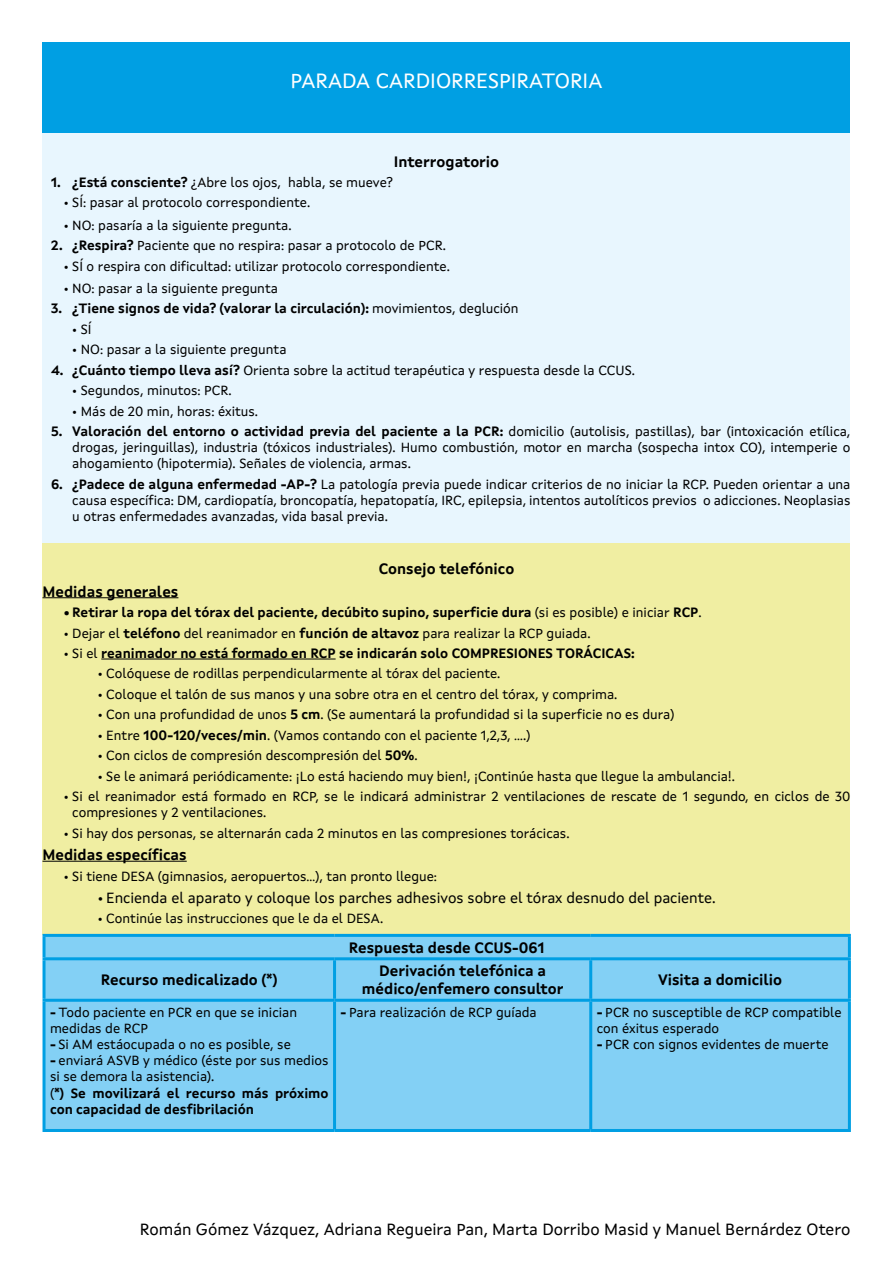
<style>
.page{position:relative;width:893px;height:1263px;background:#fff}
.page>*{position:absolute;margin:0;border:0;box-sizing:border-box;transform-origin:0 0}
.t1{font:21px "Xunta Sans";color:#fff}
.t2{font:16.5px "Xunta Sans";color:#000}
.t3{font:700 15px/18px "Xunta Sans";color:#000;text-align:center}
.t4{font:15px "Xunta Sans";color:#000}
.t5{font:13.5px/16.2px "Xunta Sans";color:#000}
.t6{font:700 13.5px/16.2px "Xunta Sans";color:#000}
.s1{font-weight:700}
.s2{font-weight:400}
</style>
<div class="page">
<div style="left:43px;top:43px;width:807px;height:90px;background:#009fe3"></div>
<div style="left:43px;top:541px;width:807px;height:394px;background:#f0eea2"></div>
<hr style="left:43px;top:597px;width:135px;height:1px;background:#000">
<hr style="left:101px;top:659px;width:235px;height:1px;background:#000">
<hr style="left:43px;top:861px;width:144px;height:1px;background:#000">
<div style="left:46px;top:937px;width:802px;height:192px;background:#83d0f5"></div>
<hr style="left:333px;top:960px;width:3px;height:39px;background:#009fe3">
<hr style="left:589px;top:960px;width:3px;height:39px;background:#009fe3">
<hr style="left:43px;top:957px;width:292px;height:3px;background:#009fe3">
<hr style="left:335px;top:957px;width:256px;height:3px;background:#009fe3">
<hr style="left:591px;top:957px;width:260px;height:3px;background:#009fe3">
<hr style="left:333px;top:1002px;width:3px;height:127px;background:#009fe3">
<hr style="left:589px;top:1002px;width:3px;height:127px;background:#009fe3">
<hr style="left:43px;top:934px;width:292px;height:3px;background:#009fe3">
<hr style="left:43px;top:937px;width:3px;height:20px;background:#009fe3">
<hr style="left:335px;top:934px;width:256px;height:3px;background:#009fe3">
<hr style="left:591px;top:934px;width:260px;height:3px;background:#009fe3">
<hr style="left:848px;top:937px;width:3px;height:20px;background:#009fe3">
<hr style="left:43px;top:960px;width:3px;height:39px;background:#009fe3">
<hr style="left:848px;top:960px;width:3px;height:39px;background:#009fe3">
<hr style="left:43px;top:999px;width:292px;height:3px;background:#009fe3">
<hr style="left:43px;top:1002px;width:3px;height:127px;background:#009fe3">
<hr style="left:335px;top:999px;width:256px;height:3px;background:#009fe3">
<hr style="left:591px;top:999px;width:260px;height:3px;background:#009fe3">
<hr style="left:848px;top:1002px;width:3px;height:127px;background:#009fe3">
<hr style="left:43px;top:1129px;width:292px;height:3px;background:#009fe3">
<hr style="left:335px;top:1129px;width:256px;height:3px;background:#009fe3">
<hr style="left:591px;top:1129px;width:260px;height:3px;background:#009fe3">
<div style="left:43px;top:133px;width:807px;height:409px;background:#e8f6fe"></div>
<h1 class="t1" style="left:291px;top:68px;width:313px">PARADA CARDIORRESPIRATORIA</h1>
<p class="t3" style="left:394px;top:152px;width:107px">Interrogatorio</p>
<p class="t5" style="left:51px;top:174px;width:344px"><span class="s1">1. ¿Está consciente?</span> ¿Abre los ojos, habla, se mueve?</p>
<p class="t5" style="left:64px;top:195px;width:248px">• SÍ: pasar al protocolo correspondiente.</p>
<p class="t5" style="left:64px;top:217px;width:229px">• NO: pasaría a la siguiente pregunta.</p>
<p class="t5" style="left:51px;top:237px;width:396px"><span class="s1">2. ¿Respira?</span> Paciente que no respira: pasar a protocolo de PCR.</p>
<p class="t5" style="left:64px;top:258px;width:388px">• SÍ o respira con dificultad: utilizar protocolo correspondiente.</p>
<p class="t5" style="left:64px;top:280px;width:216px">• NO: pasar a la siguiente pregunta</p>
<p class="t6" style="left:51px;top:300px;width:469px">3. ¿Tiene signos de vida? (valorar la circulación): <span class="s2">movimientos, deglución</span></p>
<p class="t5" style="left:72px;top:321px;width:21px">• SÍ</p>
<p class="t5" style="left:72px;top:341px;width:216px">• NO: pasar a la siguiente pregunta</p>
<p class="t5" style="left:51px;top:362px;width:585px"><span class="s1">4. ¿Cuánto tiempo lleva así?</span> Orienta sobre la actitud terapéutica y respuesta desde la CCUS.</p>
<p class="t5" style="left:72px;top:382px;width:161px">• Segundos, minutos: PCR.</p>
<p class="t5" style="left:72px;top:403px;width:187px">• Más de 20 min, horas: éxitus.</p>
<p class="t5" style="left:72px;top:423px;width:780px;text-align:justify;text-indent:-21px"><span class="s1">5. Valoración del entorno o actividad previa del paciente a la PCR:</span> domicilio (autolisis, pastillas), bar (intoxicación etílica, drogas, jeringuillas), industria (tóxicos industriales). Humo combustión, motor en marcha (sospecha intox CO), intemperie o ahogamiento (hipotermia). Señales de violencia, armas.</p>
<p class="t5" style="left:72px;top:476px;width:780px;text-align:justify;text-indent:-21px"><span class="s1">6. ¿Padece de alguna enfermedad -AP-?</span> La patología previa puede indicar criterios de no iniciar la RCP. Pueden orientar a una causa específica: DM, cardiopatía, broncopatía, hepatopatía, IRC, epilepsia, intentos autolíticos previos o adicciones. Neoplasias u otras enfermedades avanzadas, vida basal previa.</p>
<p class="t3" style="left:379px;top:560px;width:137px">Consejo telefónico</p>
<p class="t3" style="left:43px;top:582px;width:137px">Medidas generales</p>
<p class="t6" style="left:64px;top:604px;width:639px">• Retirar la ropa del tórax del paciente, decúbito supino, superficie dura <span class="s2">(si es posible) e iniciar</span> RCP<span class="s2">.</span></p>
<p class="t5" style="left:64px;top:625px;width:528px">• Dejar el <span class="s1">teléfono</span> del reanimador en <span class="s1">función de altavoz</span> para realizar la RCP guiada.</p>
<p class="t6" style="left:64px;top:645px;width:572px"><span class="s2">• Si el</span> reanimador no está formado en RCP se indicarán solo COMPRESIONES TORÁCICAS:</p>
<p class="t5" style="left:98px;top:665px;width:404px">• Colóquese de rodillas perpendicularmente al tórax del paciente.</p>
<p class="t5" style="left:98px;top:686px;width:521px">• Coloque el talón de sus manos y una sobre otra en el centro del tórax, y comprima.</p>
<p class="t5" style="left:98px;top:706px;width:578px">• Con una profundidad de unos <span class="s1">5 cm</span>. (Se aumentará la profundidad si la superficie no es dura)</p>
<p class="t5" style="left:98px;top:727px;width:434px">• Entre <span class="s1">100-120/veces/min</span>. (Vamos contando con el paciente 1,2,3, ....)</p>
<p class="t5" style="left:98px;top:747px;width:321px">• Con ciclos de compresión descompresión del <span class="s1">50%</span>.</p>
<p class="t5" style="left:98px;top:768px;width:639px">• Se le animará periódicamente: ¡Lo está haciendo muy bien!, ¡Continúe hasta que llegue la ambulancia!.</p>
<p class="t5" style="left:72px;top:788px;width:780px;text-indent:-9px">• Si el reanimador está formado en RCP, se le indicará administrar 2 ventilaciones de rescate de 1 segundo, en ciclos de 30 compresiones y 2 ventilaciones.</p>
<p class="t5" style="left:64px;top:825px;width:507px">• Si hay dos personas, se alternarán cada 2 minutos en las compresiones torácicas.</p>
<p class="t3" style="left:43px;top:846px;width:146px">Medidas específicas</p>
<p class="t5" style="left:64px;top:868px;width:375px">• Si tiene DESA (gimnasios, aeropuertos...), tan pronto llegue:</p>
<p class="t4" style="left:98px;top:888px;width:619px">• Encienda el aparato y coloque los parches adhesivos sobre el tórax desnudo del paciente.</p>
<p class="t5" style="left:98px;top:910px;width:287px">• Continúe las instrucciones que le da el DESA.</p>
<p class="t3" style="left:349px;top:938px;width:197px">Respuesta desde CCUS-061</p>
<p class="t3" style="left:101px;top:971px;width:178px">Recurso medicalizado (*)</p>
<p class="t3" style="left:362px;top:962px;width:203px">Derivación telefónica a médico/enfemero consultor</p>
<p class="t3" style="left:658px;top:971px;width:126px">Visita a domicilio</p>
<p class="t5" style="left:50px;top:1003px;width:249px"><span class="s1">-</span> Todo paciente en PCR en que se inician medidas de RCP</p>
<p class="t5" style="left:50px;top:1036px;width:242px"><span class="s1">-</span> Si AM estáocupada o no es posible, se</p>
<p class="t6" style="left:50px;top:1052px;width:280px">- <span class="s2">enviará ASVB y médico (éste por sus medios si se demora la asistencia).<br>(</span>*) Se movilizará el recurso más próximo con capacidad de desfibrilación</p>
<p class="t5" style="left:341px;top:1003px;width:198px"><span class="s1">-</span> Para realización de RCP guíada</p>
<p class="t5" style="left:597px;top:1003px;width:246px"><span class="s1">-</span> PCR no susceptible de RCP compatible con éxitus esperado</p>
<p class="t5" style="left:597px;top:1036px;width:233px"><span class="s1">-</span> PCR con signos evidentes de muerte</p>
<p class="t2" style="left:140px;top:1219px;width:712px">Román Gómez Vázquez, Adriana Regueira Pan, Marta Dorribo Masid y Manuel Bernárdez Otero</p>
</div>
